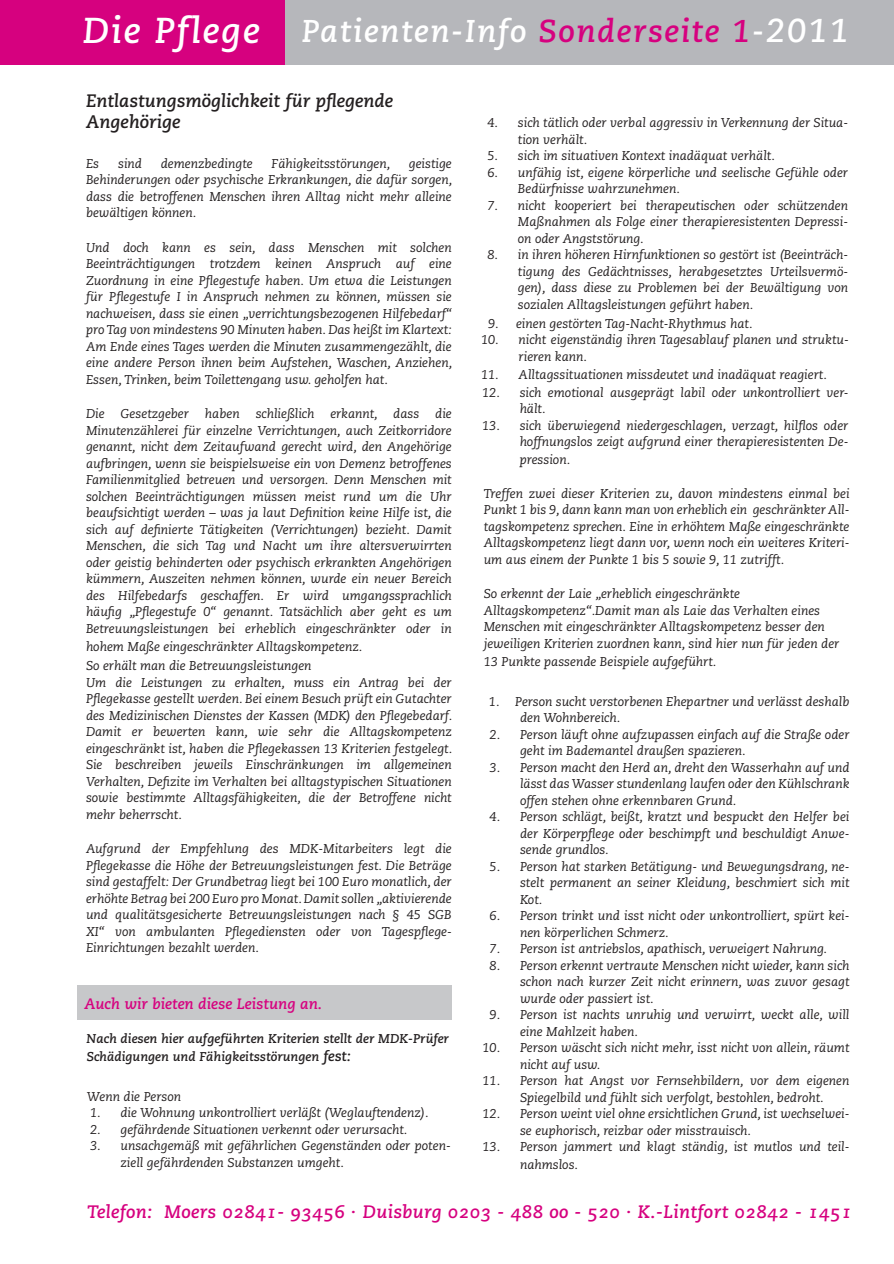
<style>
.page{position:relative;width:894px;height:1264px;background:#fff}
.page>*{position:absolute;margin:0;border:0;box-sizing:border-box;transform-origin:0 0}
.t1{font:italic 700 31.5px "Caecilia";letter-spacing:.05em;color:#fff}
.t2{font:18px "Caecilia Bold Italic Os F";letter-spacing:.02em;color:#d6017f}
.t3{font:italic 700 18px/21px "Caecilia";color:#231f20}
.t4{font:italic 700 15px "Caecilia";color:#d6017f}
.t5{font:italic 12.75px/16.5px "Caecilia";color:#231f20}
.t6{font:italic 700 12.75px/18px "Caecilia";color:#231f20}
.s1{font-size:36px}
.s2{color:#d6017f}
.s3{font-size:33px}
.s4{font-size:14.25px}
</style>
<div class="page">
<div style="left:77px;top:985px;width:375px;height:34px;background:#c7c8ca"></div>
<div style="left:286px;top:0;width:608px;height:65px;background:#b6b7bb"></div>
<div style="left:0;top:0;width:285px;height:65px;background:#d6017f"></div>
<p class="t1" style="left:83px;top:18px;width:767px"><span class="s1">Die Pflege</span> Patienten-Info <span class="s2">Sonderseite 1</span>-<span class="s3">2011</span></p>
<p class="t3" style="left:86px;top:92px;width:308px">Entlastungsmöglichkeit für pflegende<br>Angehörige</p>
<p class="t5" style="left:86px;top:156px;width:368px;text-align:justify;text-indent:323px">geistige Behinderungen oder psychische Erkrankungen, die dafür sorgen, dass die betroffenen Menschen ihren Alltag nicht mehr alleine bewältigen können.</p>
<p class="t5" style="left:86px;top:240px;width:368px;text-align:justify">Und doch kann es sein, dass Menschen mit solchen Beeinträchtigungen trotzdem keinen Anspruch auf eine Zuordnung in eine Pflegestufe haben. Um etwa die Leistungen für Pflegestufe I in Anspruch nehmen zu können, müssen sie nachweisen, dass sie einen „verrichtungsbezogenen Hilfebedarf“ pro Tag von mindestens 90 Minuten haben. Das heißt im Klartext:<br>Am Ende eines Tages werden die Minuten zusammengezählt, die eine andere Person ihnen beim Aufstehen, Waschen, Anziehen, Essen, Trinken, beim Toilettengang usw. geholfen hat.</p>
<p class="t5" style="left:86px;top:407px;width:20px">Die</p>
<p class="t5" style="left:121px;top:407px;width:70px">Gesetzgeber</p>
<p class="t5" style="left:205px;top:407px;width:36px">haben</p>
<p class="t5" style="left:256px;top:407px;width:60px">schließlich</p>
<p class="t5" style="left:330px;top:407px;width:90px">erkannt, dass</p>
<p class="t5" style="left:86px;top:156px;width:15px">Es</p>
<p class="t5" style="left:118px;top:156px;width:25px">sind</p>
<p class="t5" style="left:161px;top:156px;width:93px">demenzbedingte</p>
<p class="t5" style="left:271px;top:156px;width:120px">Fähigkeitsstörungen,</p>
<p class="t5" style="left:86px;top:407px;width:367px;text-align:justify;text-indent:349px">die Minutenzählerei für einzelne Verrichtungen, auch Zeitkorridore genannt, nicht dem Zeitaufwand gerecht wird, den Angehörige aufbringen, wenn sie beispielsweise ein von Demenz betroffenes Familienmitglied betreuen und versorgen. Denn Menschen mit solchen Beeinträchtigungen müssen meist rund um die Uhr beaufsichtigt werden – was ja laut Definition keine Hilfe ist, die sich auf definierte Tätigkeiten (Verrichtungen) bezieht. Damit Menschen, die sich Tag und Nacht um ihre altersverwirrten oder geistig behinderten oder psychisch erkrankten Angehörigen kümmern, Auszeiten nehmen können, wurde ein neuer Bereich des Hilfebedarfs geschaffen. Er wird umgangssprachlich häufig „Pflegestufe 0“ genannt. Tatsächlich aber geht es um Betreuungsleistungen bei erheblich eingeschränkter oder in</p>
<p class="t5" style="left:86px;top:639px;width:278px">hohem Maße eingeschränkter Alltagskompetenz.</p>
<p class="t5" style="left:86px;top:658px;width:368px">So erhält man die Betreuungsleistungen<br>Um die Leistungen zu erhalten, muss ein Antrag bei der Pflegekasse gestellt werden. Bei einem Besuch prüft ein Gutachter des Medizinischen Dienstes der Kassen (MDK) den Pflegebedarf.<br>Damit er bewerten kann, wie sehr die Alltagskompetenz eingeschränkt ist, haben die Pflegekassen 13 Kriterien festgelegt.<br>Sie beschreiben jeweils Einschränkungen im allgemeinen Verhalten, Defizite im Verhalten bei alltagstypischen Situationen sowie bestimmte Alltagsfähigkeiten, die der Betroffene nicht mehr beherrscht.</p>
<p class="t5" style="left:86px;top:841px;width:367px;text-align:justify">Aufgrund der Empfehlung des MDK-Mitarbeiters legt die Pflegekasse die Höhe der Betreuungsleistungen fest. Die Beträge sind gestaffelt: Der Grundbetrag liegt bei 100 Euro monatlich, der erhöhte Betrag bei 200 Euro pro Monat. Damit sollen „aktivierende und qualitätsgesicherte Betreuungsleistungen nach § 45 SGB XI“ von ambulanten Pflegediensten oder von Tagespflege-Einrichtungen bezahlt werden.</p>
<p class="t4" style="left:85px;top:996px;width:239px">Auch wir bieten diese Leistung an.</p>
<p class="t6" style="left:87px;top:1030px;width:364px">Nach diesen hier aufgeführten Kriterien stellt der MDK-Prüfer<br>Schädigungen und Fähigkeitsstörungen <span class="s4">fest:</span></p>
<p class="t5" style="left:87px;top:1089px;width:96px">Wenn die Person</p>
<p class="t5" style="left:90px;top:1105px;width:340px">1. die Wohnung unkontrolliert verläßt (Weglauftendenz).</p>
<p class="t5" style="left:90px;top:1122px;width:319px">2. gefährdende Situationen verkennt oder verursacht.</p>
<p class="t5" style="left:120px;top:1138px;width:332px;text-indent:-30px">3. unsachgemäß mit gefährlichen Gegenständen oder poten&shy;ziell gefährdenden Substanzen umgeht.</p>
<p class="t5" style="left:518px;top:115px;width:332px;text-indent:-30px">4. sich tätlich oder verbal aggressiv in Verkennung der Situa&shy;tion verhält.</p>
<p class="t5" style="left:487px;top:148px;width:289px">5. sich im situativen Kontext inadäquat verhält.</p>
<p class="t5" style="left:518px;top:165px;width:332px;text-indent:-30px">6. unfähig ist, eigene körperliche und seelische Gefühle oder<br>Bedürfnisse wahrzunehmen.</p>
<p class="t5" style="left:518px;top:198px;width:332px;text-align:justify;text-indent:-30px">7. nicht kooperiert bei therapeutischen oder schützenden Maßnahmen als Folge einer therapieresistenten Depressi&shy;on oder Angststörung.</p>
<p class="t5" style="left:518px;top:247px;width:332px;text-align:justify;text-indent:-30px">8. in ihren höheren Hirnfunktionen so gestört ist (Beeinträch&shy;tigung des Gedächtnisses, herabgesetztes Urteilsvermö&shy;gen), dass diese zu Problemen bei der Bewältigung von sozialen Alltagsleistungen geführt haben.</p>
<p class="t5" style="left:488px;top:316px;width:266px">9. einen gestörten Tag-Nacht-Rhythmus hat.</p>
<p class="t5" style="left:518px;top:332px;width:332px;text-indent:-38px">10. nicht eigenständig ihren Tagesablauf planen und struktu&shy;rieren kann.</p>
<p class="t5" style="left:481px;top:367px;width:347px">11. Alltagssituationen missdeutet und inadäquat reagiert.</p>
<p class="t5" style="left:519px;top:385px;width:330px;text-indent:-38px">12. sich emotional ausgeprägt labil oder unkontrolliert ver&shy;hält.</p>
<p class="t5" style="left:482px;top:418px;width:368px;text-align:right">13. sich überwiegend niedergeschlagen, verzagt, hilflos oder hoffnungslos zeigt aufgrund einer therapieresistenten De-</p>
<p class="t5" style="left:519px;top:453px;width:52px">pression.</p>
<p class="t5" style="left:484px;top:486px;width:367px;text-align:justify">Treffen zwei dieser Kriterien zu, davon mindestens einmal bei Punkt 1 bis 9, dann kann man von erheblich ein geschränkter All&shy;tagskompetenz sprechen. Eine in erhöhtem Maße eingeschränkte Alltagskompetenz liegt dann vor, wenn noch ein weiteres Kriteri&shy;um aus einem der Punkte 1 bis 5 sowie 9, 11 zutrifft.</p>
<p class="t5" style="left:484px;top:586px;width:357px">So erkennt der Laie „erheblich eingeschränkte Alltagskompetenz“.Damit man als Laie das Verhalten eines Menschen mit eingeschränkter Alltagskompetenz besser den jeweiligen Kriterien zuordnen kann, sind hier nun für jeden der</p>
<p class="t5" style="left:484px;top:654px;width:234px">13 Punkte passende Beispiele aufgeführt.</p>
<p class="t5" style="left:520px;top:694px;width:331px;text-indent:-31px">1. Person sucht verstorbenen Ehepartner und verlässt deshalb den Wohnbereich.</p>
<p class="t5" style="left:520px;top:727px;width:331px;text-indent:-30px">2. Person läuft ohne aufzupassen einfach auf die Straße oder geht im Bademantel draußen spazieren.</p>
<p class="t5" style="left:520px;top:760px;width:331px;text-align:justify;text-indent:-30px">3. Person macht den Herd an, dreht den Wasserhahn auf und lässt das Wasser stundenlang laufen oder den Kühlschrank offen stehen ohne erkennbaren Grund.</p>
<p class="t5" style="left:520px;top:809px;width:331px;text-align:justify;text-indent:-30px">4. Person schlägt, beißt, kratzt und bespuckt den Helfer bei der Körperpflege oder beschimpft und beschuldigt Anwe&shy;sende grundlos.</p>
<p class="t5" style="left:520px;top:859px;width:331px;text-align:justify;text-indent:-30px">5. Person hat starken Betätigung- und Bewegungsdrang, ne&shy;stelt permanent an seiner Kleidung, beschmiert sich mit Kot.</p>
<p class="t5" style="left:520px;top:908px;width:331px;text-indent:-30px">6. Person trinkt und isst nicht oder unkontrolliert, spürt kei&shy;nen körperlichen Schmerz.</p>
<p class="t5" style="left:489px;top:941px;width:339px">7. Person ist antriebslos, apathisch, verweigert Nahrung.</p>
<p class="t5" style="left:520px;top:958px;width:331px;text-align:justify;text-indent:-30px">8. Person erkennt vertraute Menschen nicht wieder, kann sich schon nach kurzer Zeit nicht erinnern, was zuvor gesagt wurde oder passiert ist.</p>
<p class="t5" style="left:520px;top:1007px;width:331px;text-indent:-30px">9. Person ist nachts unruhig und verwirrt, weckt alle, will eine Mahlzeit haben.</p>
<p class="t5" style="left:520px;top:1040px;width:331px;text-indent:-38px">10. Person wäscht sich nicht mehr, isst nicht von allein, räumt nicht auf usw.</p>
<p class="t5" style="left:520px;top:1073px;width:331px;text-indent:-38px">11. Person hat Angst vor Fernsehbildern, vor dem eigenen<br>Spiegelbild und fühlt sich verfolgt, bestohlen, bedroht.</p>
<p class="t5" style="left:520px;top:1106px;width:331px;text-indent:-38px">12. Person weint viel ohne ersichtlichen Grund, ist wechselwei&shy;se euphorisch, reizbar oder misstrauisch.</p>
<p class="t5" style="left:520px;top:1138px;width:331px;line-height:18px;text-indent:-38px">13. Person jammert und klagt ständig, ist mutlos und teil&shy;nahmslos.</p>
<p class="t2" style="left:87px;top:1203px;width:766px">Telefon: Moers 02841- 93456 . Duisburg 0203 - 488 oo - 520 . K.-Lintfort 02842 - 1451</p>
</div>
